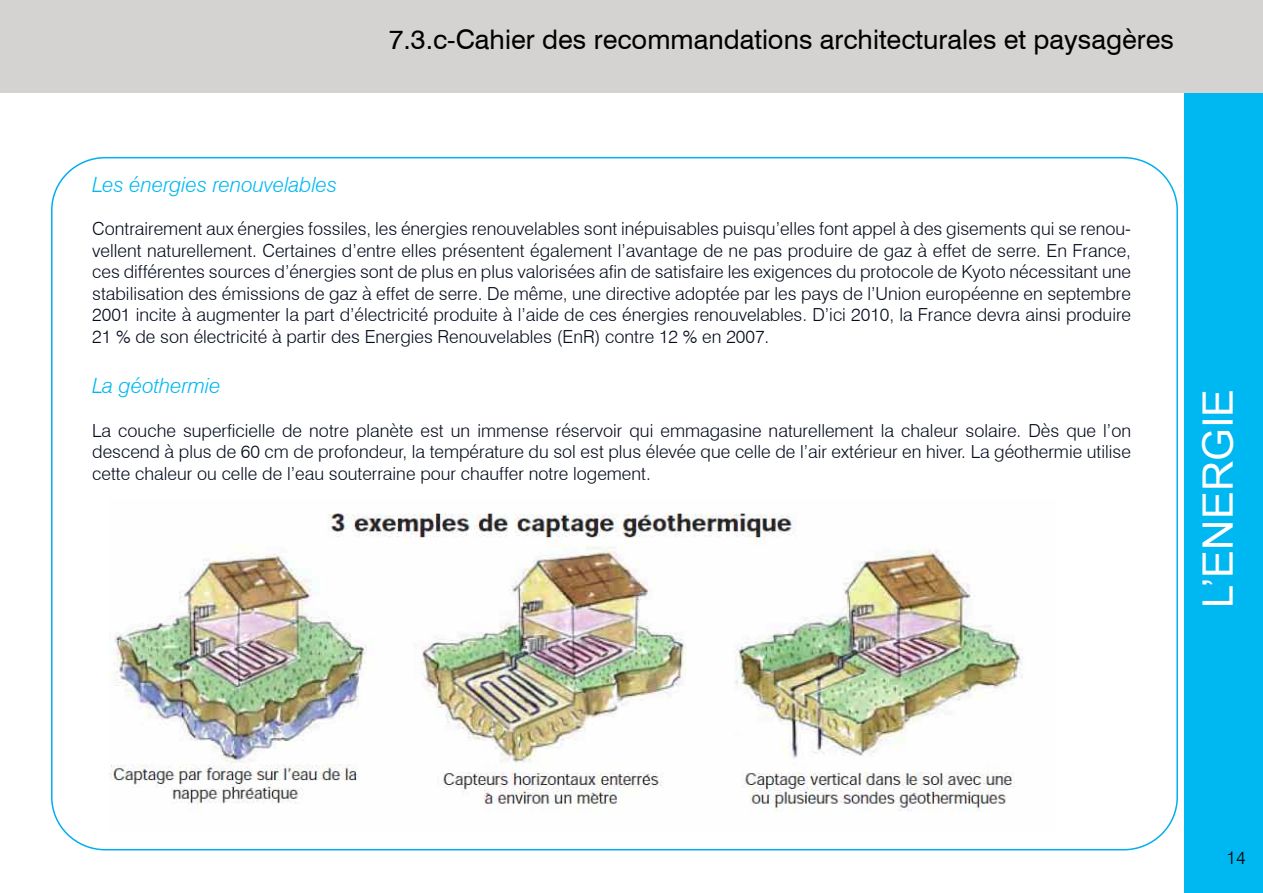
<style>
.page{position:relative;width:1263px;height:893px;background:#fff}
.page>*{position:absolute;margin:0;border:0;box-sizing:border-box;transform-origin:0 0}
.t1{font:42px "Arial";color:#fff}
.t2{font:27px "Swiss 721 BT";color:#000}
.t3{font:italic 300 21px "Swiss 721 BT";color:#00b8f1}
.t4{font:300 18px/21.6px "Swiss 721 BT";color:#050b1d;text-align:justify}
.t5{font:300 18px "Swiss 721 BT";color:#000}
</style>
<div class="page">
<div style="left:1184px;top:0;width:79px;height:893px;background:#00b8f1"></div>
<div style="left:0;top:0;width:1263px;height:92px;background:#d4d3d2"></div>
<img style="left:109px;top:513px;width:914px;height:298px">
<h2 class="t2" style="left:389px;top:23px;width:787px">7.3.c-Cahier des recommandations architecturales et paysagères</h2>
<p class="t3" style="left:92px;top:172px;width:247px">Les énergies renouvelables</p>
<p class="t4" style="left:92px;top:218px;width:1040px">Contrairement aux énergies fossiles, les énergies renouvelables sont inépuisables puisqu’elles font appel à des gisements qui se renou&shy;vellent naturellement. Certaines d’entre elles présentent également l’avantage de ne pas produire de gaz à effet de serre. En France, ces différentes sources d’énergies sont de plus en plus valorisées afin de satisfaire les exigences du protocole de Kyoto nécessitant une stabilisation des émissions de gaz à effet de serre. De même, une directive adoptée par les pays de l’Union européenne en septembre 2001 incite à augmenter la part d’électricité produite à l’aide de ces énergies renouvelables. D’ici 2010, la France devra ainsi produire 21 % de son électricité à partir des Energies Renouvelables (EnR) contre 12 % en 2007.</p>
<p class="t3" style="left:92px;top:373px;width:130px">La géothermie</p>
<p class="t4" style="left:92px;top:419px;width:1040px">La couche superficielle de notre planète est un immense réservoir qui emmagasine naturellement la chaleur solaire. Dès que l’on descend à plus de 60 cm de profondeur, la température du sol est plus élevée que celle de l’air extérieur en hiver. La géothermie utilise cette chaleur ou celle de l’eau souterraine pour chauffer notre logement.</p>
<h1 class="t1" style="left:1191px;top:608px;width:221px;rotate:-90deg">L’ENERGIE</h1>
<p class="t5" style="left:1226px;top:847px;width:21px">14</p>
</div>
